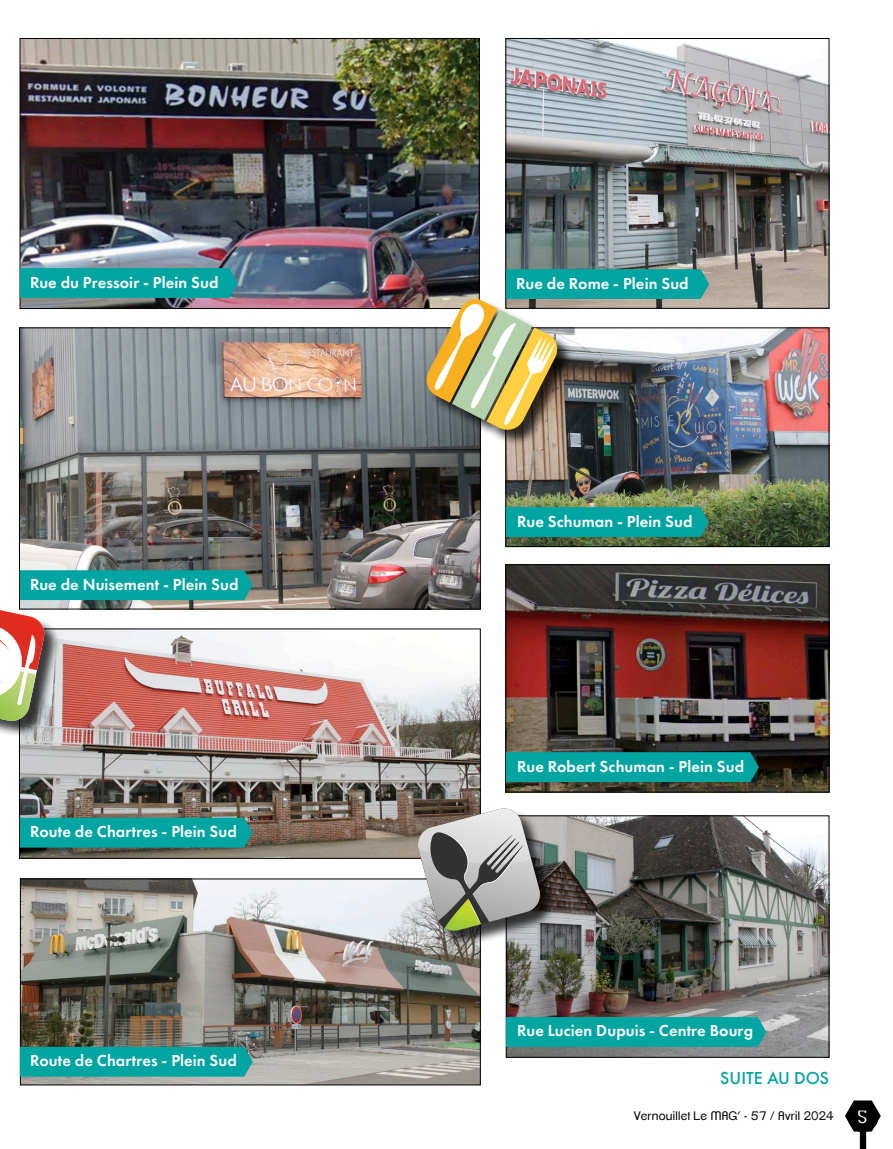
<style>
.page{position:relative;width:893px;height:1149px;background:#fff}
.page>*{position:absolute;margin:0;border:0;box-sizing:border-box;transform-origin:0 0}
.t1{font:500 18px "Futura PT";color:#00a5a1}
.t2{font:18px "Butter unsalted";color:#fff}
.t3{font:600 16.5px "Futura PT";letter-spacing:.005em;color:#fff}
.t4{font:12px "Clemente P Dag";letter-spacing:.025em;color:#000}
</style>
<div class="page">
<img style="left:22px;top:40px;width:455px;height:266px">
<div style="left:20px;top:38px;width:459px;height:270px;border:1px solid #000"></div>
<img style="left:21px;top:329px;width:457px;height:278px">
<img style="left:21px;top:653px;width:457px;height:203px">
<img style="left:508px;top:40px;width:319px;height:266px">
<div style="left:506px;top:38px;width:323px;height:270px;border:1px solid #000"></div>
<img style="left:508px;top:329px;width:319px;height:215px">
<div style="left:506px;top:327px;width:323px;height:219px;border:1px solid #000"></div>
<img style="left:508px;top:817px;width:319px;height:238px">
<div style="left:506px;top:815px;width:323px;height:242px;border:1px solid #000"></div>
<img style="left:22px;top:880px;width:456px;height:202px">
<div style="left:20px;top:878px;width:460px;height:206px;border:1px solid #000"></div>
<img style="left:508px;top:566px;width:319px;height:224px">
<div style="left:506px;top:564px;width:323px;height:228px;border:1px solid #000"></div>
<div style="left:419px;top:809px;width:138px;height:138px;background:#000;opacity:.75"></div>
<svg style="left:416px;top:808px;width:126px;height:124px"></svg>
<div style="left:0;top:602px;width:61px;height:135px;background:#000;opacity:.75"></div>
<div style="left:428px;top:300px;width:146px;height:146px;background:#000;opacity:.75"></div>
<div style="left:860px;top:1129px;width:6px;height:19px;background:#000"></div>
<svg style="left:845px;top:1100px;width:36px;height:31px"></svg>
<img style="left:424px;top:269px;width:285px;height:164px">
<svg style="left:20px;top:268px;width:218px;height:30px"></svg>
<div style="left:506px;top:507px;width:203px;height:30px;background:#00a5a1"></div>
<div style="left:506px;top:752px;width:253px;height:29px;background:#00a5a1"></div>
<svg style="left:506px;top:1016px;width:260px;height:30px"></svg>
<img style="left:0;top:570px;width:253px;height:152px">
<div style="left:20px;top:817px;width:233px;height:30px;background:#00a5a1"></div>
<div style="left:20px;top:1046px;width:233px;height:30px;background:#00a5a1"></div>
<p class="t3" style="left:30px;top:271px;width:190px">Rue du Pressoir - Plein Sud</p>
<p class="t3" style="left:516px;top:272px;width:174px">Rue de Rome - Plein Sud</p>
<p class="t3" style="left:30px;top:573px;width:210px">Rue de Nuisement - Plein Sud</p>
<p class="t3" style="left:30px;top:821px;width:208px">Route de Chartres - Plein Sud</p>
<p class="t3" style="left:30px;top:1050px;width:208px">Route de Chartres - Plein Sud</p>
<p class="t3" style="left:517px;top:510px;width:177px">Rue Schuman - Plein Sud</p>
<p class="t3" style="left:517px;top:755px;width:229px">Rue Robert Schuman - Plein Sud</p>
<p class="t3" style="left:517px;top:1020px;width:237px">Rue Lucien Dupuis - Centre Bourg</p>
<p class="t1" style="left:720px;top:1066px;width:110px">SUITE AU DOS</p>
<p class="t4" style="left:634px;top:1108px;width:201px">Vernouillet Le MAG’ - 57 / Avril 2024</p>
<p class="t2" style="left:858px;top:1107px;width:11px">5</p>
</div>
